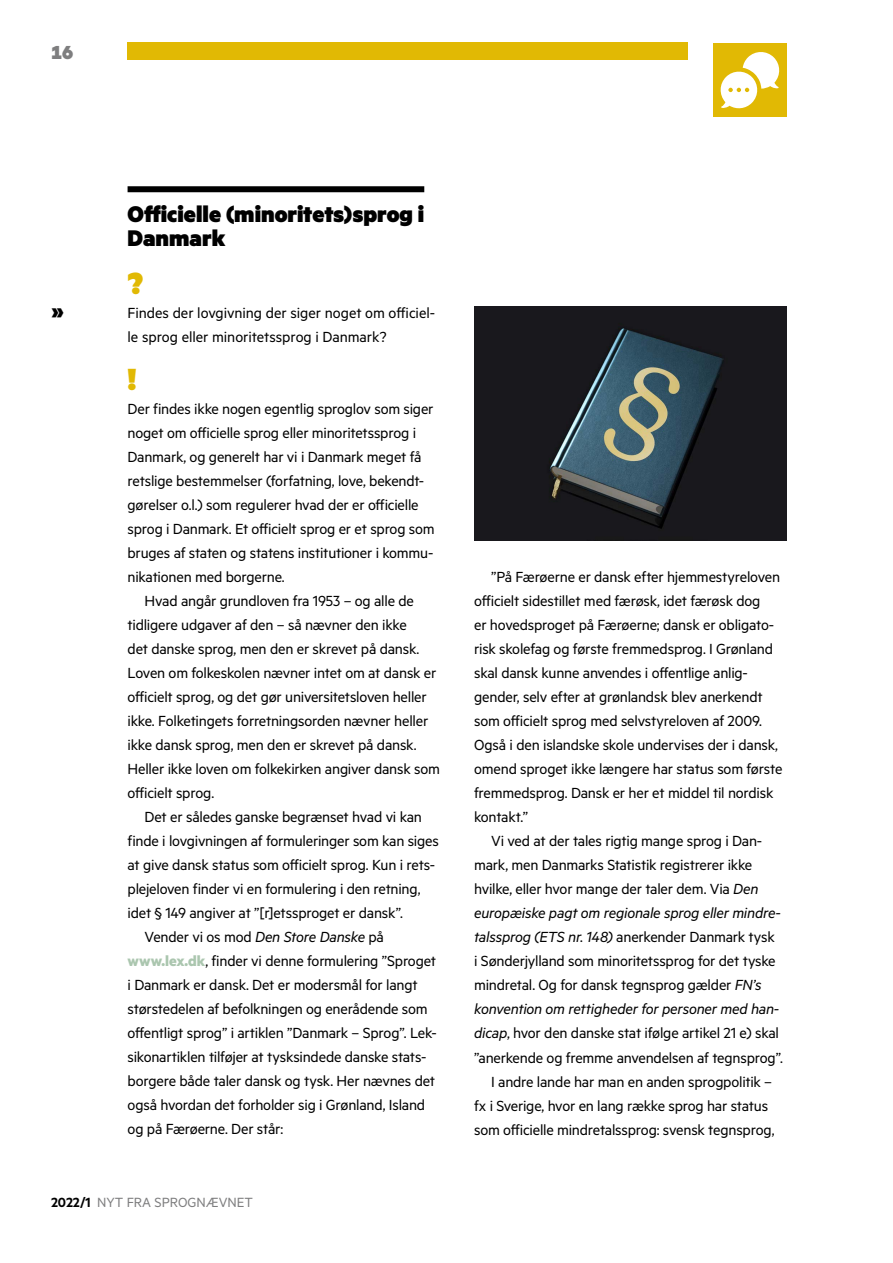
<style>
.page{position:relative;width:893px;height:1263px;background:#fff}
.page>*{position:absolute;margin:0;border:0;box-sizing:border-box;transform-origin:0 0}
.t1{font:900 34.5px "Metric";color:#e1b904}
.t2{font:900 27px "Metric";color:#000}
.t3{font:900 25.5px/24px "Metric";color:#000}
.t4{font:900 21.3px "Metric";color:#7e7e7f}
.t5{font:16.5px/24px "Metric";letter-spacing:-.015em;color:#000}
.t6{font:italic 16.5px "Metric";letter-spacing:-.015em;color:#000}
.t7{font:15px "Metric";color:#7e7e7f}
.s1{font-style:italic}
.s2{font-weight:700;color:#abc6af}
.s3{font-weight:600;color:#000}
</style>
<div class="page">
<div style="left:128px;top:186px;width:296px;height:6px;background:#000"></div>
<img style="left:474px;top:306px;width:313px;height:235px">
<div style="left:713px;top:43px;width:74px;height:74px;background:#e1b904"></div>
<svg style="left:720px;top:52px;width:60px;height:57px"></svg>
<div style="left:128px;top:43px;width:560px;height:17px;background:#e1b904"></div>
<p class="t4" style="left:51px;top:39px;width:24px">16</p>
<h2 class="t2" style="left:51px;top:295px;width:15px">»</h2>
<h3 class="t3" style="left:128px;top:201px;width:298px">Officielle (minoritets)sprog i<br>Danmark</h3>
<h4 class="t1" style="left:128px;top:262px;width:18px">?</h4>
<p class="t5" style="left:128px;top:300px;width:309px">Findes der lovgivning der siger noget om officiel&shy;le sprog eller minoritetssprog i Danmark?</p>
<h4 class="t1" style="left:128px;top:358px;width:11px">!</h4>
<p class="t5" style="left:128px;top:396px;width:307px">Der findes ikke nogen egentlig sproglov som siger</p>
<p class="t5" style="left:128px;top:420px;width:290px">noget om officielle sprog eller minoritetssprog i</p>
<p class="t5" style="left:128px;top:444px;width:295px">Danmark, og generelt har vi i Danmark meget få</p>
<p class="t5" style="left:128px;top:468px;width:298px">retslige bestemmelser (forfatning, love, bekendt-</p>
<p class="t5" style="left:128px;top:492px;width:293px">gørelser o.l.) som regulerer hvad der er officielle</p>
<p class="t5" style="left:128px;top:516px;width:309px">sprog i Danmark. Et officielt sprog er et sprog som</p>
<p class="t5" style="left:128px;top:540px;width:307px">bruges af staten og statens institutioner i kommu-</p>
<p class="t5" style="left:128px;top:564px;width:159px">nikationen med borgerne.</p>
<p class="t5" style="left:145px;top:588px;width:271px">Hvad angår grundloven fra 1953 – og alle de</p>
<p class="t5" style="left:128px;top:612px;width:281px">tidligere udgaver af den – så nævner den ikke</p>
<p class="t5" style="left:128px;top:636px;width:293px">det danske sprog, men den er skrevet på dansk.</p>
<p class="t5" style="left:128px;top:660px;width:310px">Loven om folkeskolen nævner intet om at dansk er</p>
<p class="t5" style="left:128px;top:684px;width:301px">officielt sprog, og det gør universitetsloven heller</p>
<p class="t5" style="left:128px;top:708px;width:302px">ikke. Folketingets forretningsorden nævner heller</p>
<p class="t5" style="left:128px;top:732px;width:291px">ikke dansk sprog, men den er skrevet på dansk.</p>
<p class="t5" style="left:128px;top:756px;width:314px">Heller ikke loven om folkekirken angiver dansk som</p>
<p class="t5" style="left:128px;top:780px;width:88px">officielt sprog.</p>
<p class="t5" style="left:145px;top:804px;width:279px">Det er således ganske begrænset hvad vi kan</p>
<p class="t5" style="left:128px;top:828px;width:313px">finde i lovgivningen af formuleringer som kan siges</p>
<p class="t5" style="left:128px;top:852px;width:309px">at give dansk status som officielt sprog. Kun i rets-</p>
<p class="t5" style="left:128px;top:876px;width:294px">plejeloven finder vi en formulering i den retning,</p>
<p class="t5" style="left:128px;top:900px;width:277px">idet § 149 angiver at ”[r]etssproget er dansk”.</p>
<p class="t5" style="left:145px;top:924px;width:241px">Vender vi os mod <span class="s1">Den Store Danske</span> på</p>
<p class="t5" style="left:128px;top:948px;width:310px"><span class="s2">www.lex.dk</span>, finder vi denne formulering ”Sproget</p>
<p class="t5" style="left:128px;top:972px;width:292px">i Danmark er dansk. Det er modersmål for langt</p>
<p class="t5" style="left:128px;top:996px;width:302px">størstedelen af befolkningen og enerådende som</p>
<p class="t5" style="left:128px;top:1020px;width:311px">offentligt sprog” i artiklen ”Danmark – Sprog”. Lek-</p>
<p class="t5" style="left:128px;top:1044px;width:300px">sikonartiklen tilføjer at tysksindede danske stats-</p>
<p class="t5" style="left:128px;top:1068px;width:309px">borgere både taler dansk og tysk. Her nævnes det</p>
<p class="t5" style="left:128px;top:1093px;width:299px">også hvordan det forholder sig i Grønland, Island</p>
<p class="t5" style="left:128px;top:1117px;width:157px">og på Færøerne. Der står:</p>
<p class="t7" style="left:51px;top:1193px;width:204px"><span class="s3">2022/1</span> NYT FRA SPROGNÆVNET</p>
<p class="t5" style="left:491px;top:565px;width:290px">”På Færøerne er dansk efter hjemmestyreloven</p>
<p class="t5" style="left:474px;top:589px;width:288px">officielt sidestillet med færøsk, idet færøsk dog</p>
<p class="t5" style="left:474px;top:613px;width:302px">er hovedsproget på Færøerne; dansk er obligato-</p>
<p class="t5" style="left:474px;top:637px;width:300px">risk skolefag og første fremmedsprog. I Grønland</p>
<p class="t5" style="left:474px;top:661px;width:275px">skal dansk kunne anvendes i offentlige anlig-</p>
<p class="t5" style="left:474px;top:685px;width:290px">gender, selv efter at grønlandsk blev anerkendt</p>
<p class="t5" style="left:474px;top:709px;width:289px">som officielt sprog med selvstyreloven af 2009.</p>
<p class="t5" style="left:474px;top:733px;width:305px">Også i den islandske skole undervises der i dansk,</p>
<p class="t5" style="left:474px;top:757px;width:310px">omend sproget ikke længere har status som første</p>
<p class="t5" style="left:474px;top:781px;width:301px">fremmedsprog. Dansk er her et middel til nordisk</p>
<p class="t5" style="left:474px;top:805px;width:55px">kontakt.”</p>
<p class="t5" style="left:491px;top:829px;width:273px">Vi ved at der tales rigtig mange sprog i Dan-</p>
<p class="t5" style="left:474px;top:853px;width:280px">mark, men Danmarks Statistik registrerer ikke</p>
<p class="t5" style="left:474px;top:877px;width:286px">hvilke, eller hvor mange der taler dem. Via <span class="s1">Den</span></p>
<p class="t6" style="left:474px;top:904px;width:308px">europæiske pagt om regionale sprog eller mindre-</p>
<p class="t5" style="left:474px;top:925px;width:302px"><span class="s1">talssprog (ETS nr. 148)</span> anerkender Danmark tysk</p>
<p class="t5" style="left:474px;top:949px;width:303px">i Sønderjylland som minoritetssprog for det tyske</p>
<p class="t5" style="left:474px;top:973px;width:289px">mindretal. Og for dansk tegnsprog gælder <span class="s1">FN’s</span></p>
<p class="t6" style="left:474px;top:1000px;width:307px">konvention om rettigheder for personer med han-</p>
<p class="t5" style="left:474px;top:1021px;width:306px"><span class="s1">dicap</span>, hvor den danske stat ifølge artikel 21 e) skal</p>
<p class="t5" style="left:474px;top:1045px;width:310px">”anerkende og fremme anvendelsen af tegnsprog”.</p>
<p class="t5" style="left:491px;top:1069px;width:282px">I andre lande har man en anden sprogpolitik –</p>
<p class="t5" style="left:474px;top:1093px;width:296px">fx i Sverige, hvor en lang række sprog har status</p>
<p class="t5" style="left:474px;top:1117px;width:302px">som officielle mindretalssprog: svensk tegnsprog,</p>
</div>
